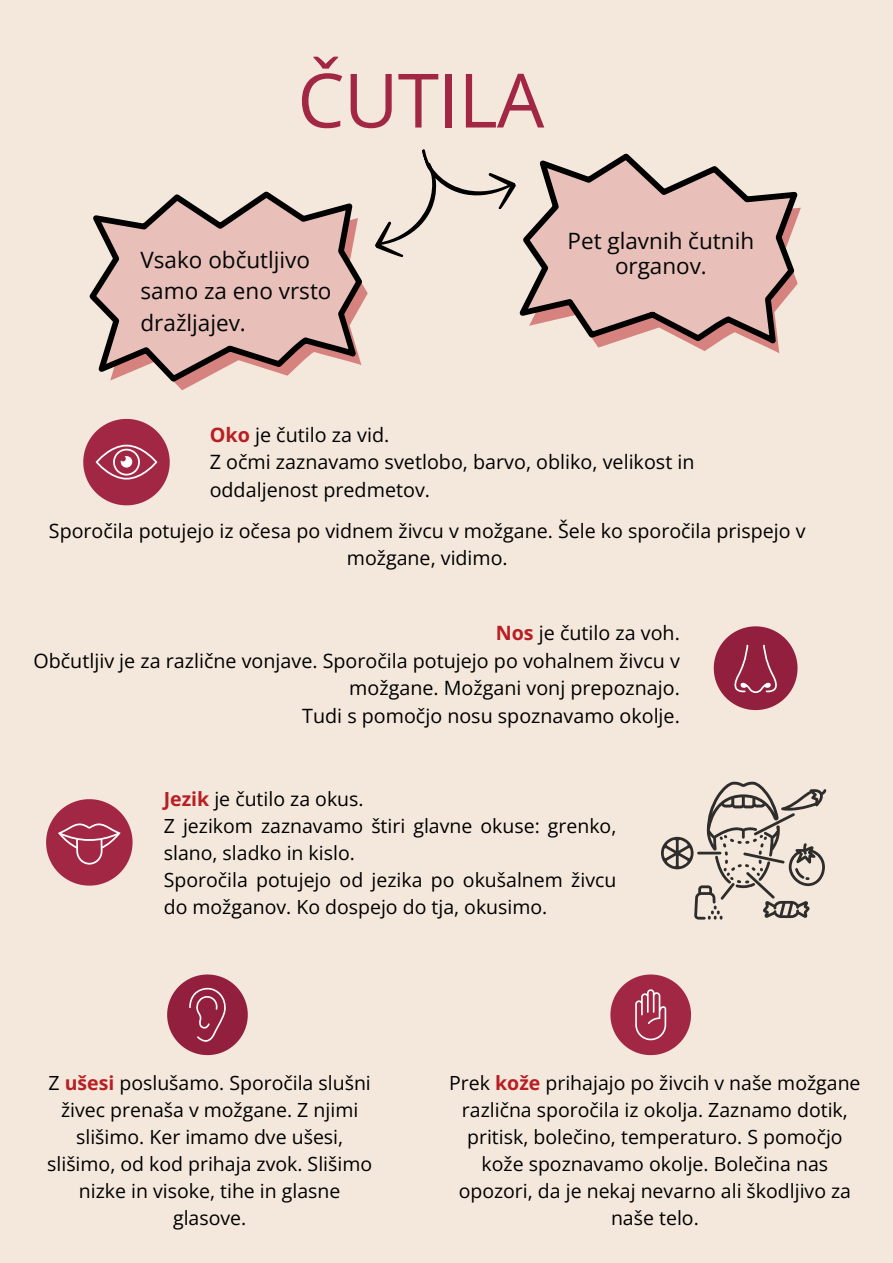
<style>
.page{position:relative;width:893px;height:1263px;background:#f4e8dc}
.page>*{position:absolute;margin:0;border:0;box-sizing:border-box;transform-origin:0 0}
.t1{font:75px "Open Sans";letter-spacing:-.01em;color:#a22745}
.t2{font:22.5px/31.5px "Open Sans";color:#040606}
.t3{font:19.73px/27.6px "Open Sans";color:#000}
.t4{font:19.65px/27px "Open Sans";color:#000;text-align:center}
.t5{font:19.5px/27px "Open Sans";color:#000}
.s1{font-weight:700;color:#b81f24}
</style>
<div class="page">
<svg style="left:89px;top:191px;width:277px;height:195px"></svg>
<svg style="left:519px;top:153px;width:282px;height:200px"></svg>
<svg style="left:359px;top:149px;width:162px;height:115px"></svg>
<svg style="left:83px;top:418px;width:87px;height:88px"></svg>
<svg style="left:46px;top:799px;width:87px;height:87px"></svg>
<svg style="left:713px;top:626px;width:85px;height:85px"></svg>
<svg style="left:167px;top:974px;width:81px;height:82px"></svg>
<svg style="left:661px;top:781px;width:165px;height:138px"></svg>
<svg style="left:610px;top:974px;width:81px;height:82px"></svg>
<p class="t1" style="left:297px;top:47px;width:248px">ČUTILA</p>
<p class="t2" style="left:140px;top:243px;width:192px">Vsako občutljivo samo za eno vrsto dražljajev.</p>
<p class="t2" style="left:567px;top:228px;width:188px;line-height:24.8px;text-align:center">Pet glavnih čutnih organov.</p>
<p class="t3" style="left:210px;top:420px;width:181px"><span class="s1">Oko</span> je čutilo za vid.</p>
<p class="t3" style="left:210px;top:448px;width:486px">Z očmi zaznavamo svetlobo, barvo, obliko, velikost in oddaljenost predmetov.</p>
<p class="t4" style="left:49px;top:517px;width:758px">Sporočila potujejo iz očesa po vidnem živcu v možgane. Šele ko sporočila prispejo v možgane, vidimo.</p>
<p class="t3" style="left:496px;top:618px;width:186px"><span class="s1">Nos</span> je čutilo za voh.</p>
<p class="t3" style="left:33px;top:646px;width:648px;text-align:right">Občutljiv je za različne vonjave. Sporočila potujejo po vohalnem živcu v možgane. Možgani vonj prepoznajo.</p>
<p class="t3" style="left:302px;top:701px;width:379px">Tudi s pomočjo nosu spoznavamo okolje.</p>
<p class="t5" style="left:164px;top:785px;width:201px"><span class="s1">Jezik</span> je čutilo za okus.</p>
<p class="t5" style="left:164px;top:812px;width:454px">Z jezikom zaznavamo štiri glavne okuse: grenko, slano, sladko in kislo.</p>
<p class="t5" style="left:164px;top:866px;width:454px">Sporočila potujejo od jezika po okušalnem živcu do možganov. Ko dospejo do tja, okusimo.</p>
<p class="t5" style="left:47px;top:1069px;width:326px;text-align:center">Z <span class="s1">ušesi</span> poslušamo. Sporočila slušni živec prenaša v možgane. Z njimi slišimo. Ker imamo dve ušesi, slišimo, od kod prihaja zvok. Slišimo nizke in visoke, tihe in glasne glasove.</p>
<p class="t5" style="left:449px;top:1069px;width:413px;text-align:center">Prek <span class="s1">kože</span> prihajajo po živcih v naše možgane različna sporočila iz okolja. Zaznamo dotik, pritisk, bolečino, temperaturo. S pomočjo kože spoznavamo okolje. Bolečina nas opozori, da je nekaj nevarno ali škodljivo za naše telo.</p>
</div>
